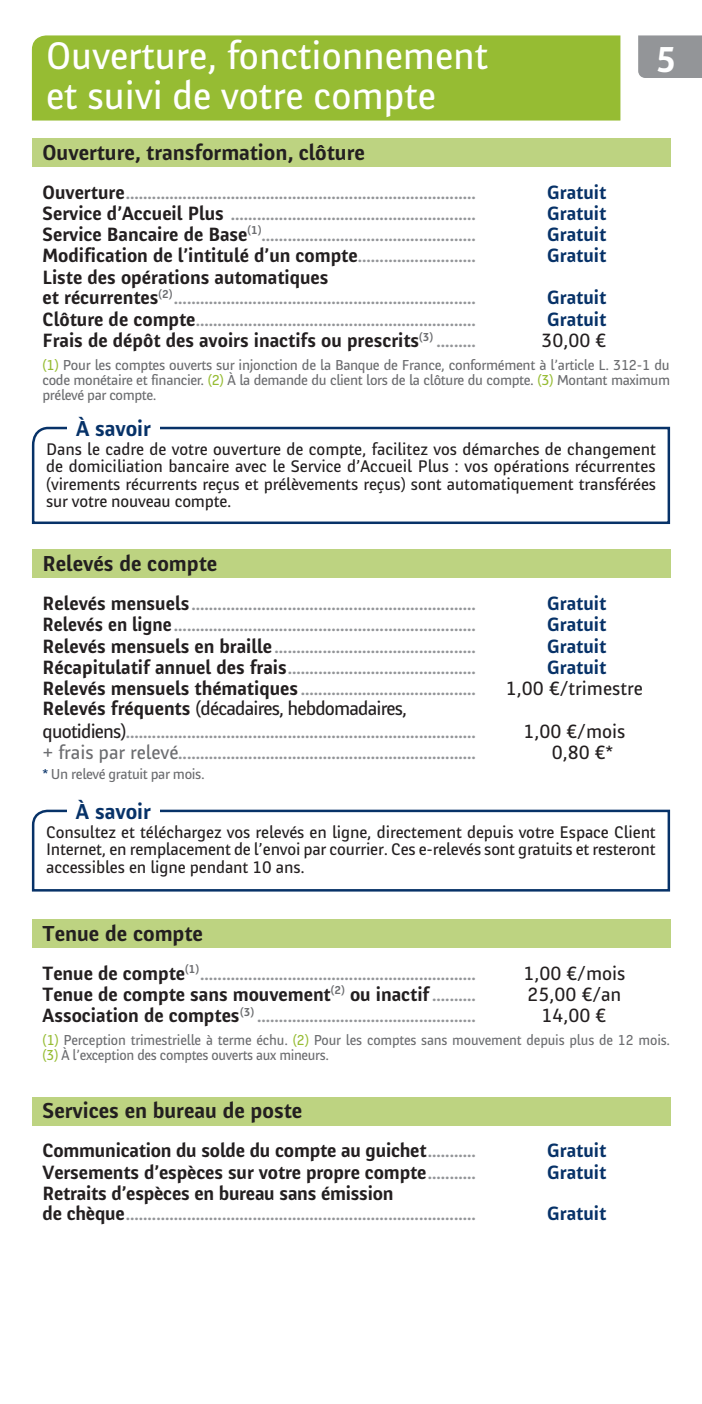
<style>
.page{position:relative;width:702px;height:1404px;background:#fff}
.page>*{position:absolute;margin:0;border:0;box-sizing:border-box;transform-origin:0 0}
.t1{font:40px/40px "LBP";color:#fff}
.t2{font:700 37.5px "LBP";color:#fff}
.t3{font:700 22.5px "LBP";color:#231f20}
.t4{font:700 22.5px "LBP";color:#073268}
.t5{font:700 20px "LBP";color:#231f20}
.t6{font:700 20px "LBP";color:#073268}
.t7{font:20px "LBP";color:#231f20}
.t8{font:20px "LBP";letter-spacing:-.04em;color:#231f20}
.t9{font:700 17.5px "LBP";color:#939598}
.t10{font:17.5px/17.5px "LBP";letter-spacing:-.005em;color:#231f20;text-align:justify}
.t11{font:15px/15px "LBP";letter-spacing:-.02em;color:#6c6d70;text-align:justify}
.s1{font-size:20px;color:#231f20}
.s2{font-size:17.5px;color:#939598}
.s3{color:#96bc33}
.s4{font-weight:700}
.s5{font-weight:400;font-size:20px;color:#231f20}
.s6{font-weight:400;font-size:20px;color:#6c6d70}
.s7{color:#073268}
</style>
<div class="page">
<div style="left:32px;top:35px;width:588px;height:85px;background:#96bc33"></div>
<div style="left:32px;top:138px;width:638px;height:29px;background:#bdd381"></div>
<svg style="left:31px;top:426px;width:640px;height:98px"></svg>
<div style="left:67px;top:412px;width:92px;height:29px;background:#fff"></div>
<div style="left:32px;top:549px;width:638px;height:29px;background:#bdd381"></div>
<svg style="left:31px;top:809px;width:640px;height:83px"></svg>
<div style="left:67px;top:795px;width:92px;height:28px;background:#fff"></div>
<div style="left:32px;top:919px;width:638px;height:28px;background:#bdd381"></div>
<div style="left:32px;top:1096px;width:638px;height:29px;background:#bdd381"></div>
<div style="left:638px;top:35px;width:64px;height:43px;background:#939598"></div>
<h1 class="t1" style="left:46px;top:37px;width:443px">Ouverture, fonctionnement et suivi de votre compte</h1>
<p class="t3" style="left:43px;top:140px;width:324px">Ouverture, transformation, clôture</p>
<p class="t9" style="left:43px;top:183px;width:435px"><span class="s1">Ouverture</span>................................................................................</p>
<p class="t6" style="left:547px;top:181px;width:61px">Gratuit</p>
<p class="t9" style="left:43px;top:204px;width:435px"><span class="s1">Service d’Accueil Plus</span> ........................................................</p>
<p class="t6" style="left:547px;top:202px;width:61px">Gratuit</p>
<p class="t9" style="left:43px;top:226px;width:435px"><span class="s1">Service Bancaire de Base</span><sup>(1)</sup>.................................................</p>
<p class="t6" style="left:547px;top:224px;width:61px">Gratuit</p>
<p class="t5" style="left:43px;top:245px;width:435px">Modification de l’intitulé d’un compte<span class="s2">...........................</span></p>
<p class="t6" style="left:547px;top:245px;width:61px">Gratuit</p>
<p class="t5" style="left:43px;top:267px;width:287px">Liste des opérations automatiques</p>
<p class="t9" style="left:43px;top:289px;width:435px"><span class="s1">et récurrentes</span><sup>(2)</sup>.....................................................................</p>
<p class="t6" style="left:547px;top:287px;width:61px">Gratuit</p>
<p class="t9" style="left:43px;top:311px;width:435px"><span class="s1">Clôture de compte</span>................................................................</p>
<p class="t6" style="left:547px;top:309px;width:61px">Gratuit</p>
<p class="t5" style="left:43px;top:330px;width:435px">Frais de dépôt des avoirs inactifs ou prescrits<sup>(3)</sup> <span class="s2">.........</span></p>
<p class="t7" style="left:541px;top:330px;width:66px">30,00 €</p>
<p class="t11" style="left:43px;top:358px;width:629px"><span class="s3">(1)</span> Pour les comptes ouverts sur injonction de la Banque de France, conformément à l’article L. 312-1 du code monétaire et financier. <span class="s3">(2)</span> À la demande du client lors de la clôture du compte. <span class="s3">(3)</span> Montant maximum prélevé par compte.</p>
<p class="t10" style="left:46px;top:440px;width:611px">Dans le cadre de votre ouverture de compte, facilitez vos démarches de changement de domiciliation bancaire avec le Service d’Accueil Plus : vos opérations récurrentes (virements récurrents reçus et prélèvements reçus) sont automatiquement transférées sur votre nouveau compte.</p>
<h2 class="t2" style="left:656px;top:39px;width:22px">5</h2>
<p class="t4" style="left:76px;top:416px;width:76px">À savoir</p>
<p class="t3" style="left:43px;top:551px;width:176px">Relevés de compte</p>
<p class="t9" style="left:43px;top:594px;width:435px"><span class="s1">Relevés mensuels</span>.................................................................</p>
<p class="t6" style="left:547px;top:592px;width:61px">Gratuit</p>
<p class="t9" style="left:43px;top:616px;width:435px"><span class="s1">Relevés en ligne</span>.....................................................................</p>
<p class="t6" style="left:547px;top:614px;width:61px">Gratuit</p>
<p class="t9" style="left:43px;top:637px;width:435px"><span class="s1">Relevés mensuels en braille</span> ..............................................</p>
<p class="t6" style="left:547px;top:635px;width:61px">Gratuit</p>
<p class="t9" style="left:43px;top:658px;width:435px"><span class="s1">Récapitulatif annuel des frais</span>...........................................</p>
<p class="t6" style="left:547px;top:656px;width:61px">Gratuit</p>
<p class="t9" style="left:43px;top:679px;width:435px"><span class="s1">Relevés mensuels thématiques</span> ........................................</p>
<p class="t7" style="left:506px;top:677px;width:138px">1,00 €/trimestre</p>
<p class="t8" style="left:43px;top:697px;width:366px"><span class="s4">Relevés fréquents</span> (décadaires, hebdomadaires,</p>
<p class="t9" style="left:43px;top:722px;width:435px"><span class="s5">quotidiens)</span>................................................................................</p>
<p class="t7" style="left:523px;top:720px;width:103px">1,00 €/mois</p>
<p class="t9" style="left:43px;top:743px;width:435px"><span class="s6">+ frais par relevé</span>....................................................................</p>
<p class="t7" style="left:551px;top:741px;width:63px">0,80 €*</p>
<p class="t11" style="left:43px;top:766px;width:164px"><span class="s7">*</span> Un relevé gratuit par mois.</p>
<p class="t4" style="left:76px;top:799px;width:76px">À savoir</p>
<p class="t10" style="left:46px;top:823px;width:611px">Consultez et téléchargez vos relevés en ligne, directement depuis votre Espace Client Internet, en remplacement de l’envoi par courrier. Ces e-relevés sont gratuits et resteront accessibles en ligne pendant 10 ans.</p>
<p class="t3" style="left:43px;top:921px;width:162px">Tenue de compte</p>
<p class="t9" style="left:43px;top:964px;width:435px"><span class="s1">Tenue de compte</span><sup>(1)</sup>...............................................................</p>
<p class="t7" style="left:523px;top:962px;width:103px">1,00 €/mois</p>
<p class="t5" style="left:43px;top:983px;width:435px">Tenue de compte sans mouvement<sup>(2)</sup> ou inactif <span class="s2">..........</span></p>
<p class="t7" style="left:527px;top:983px;width:95px">25,00 €/an</p>
<p class="t9" style="left:43px;top:1006px;width:435px"><span class="s1">Association de comptes</span><sup>(3)</sup> ..................................................</p>
<p class="t7" style="left:541px;top:1004px;width:66px">14,00 €</p>
<p class="t11" style="left:43px;top:1032px;width:629px"><span class="s3">(1)</span> Perception trimestrielle à terme échu. <span class="s3">(2)</span> Pour les comptes sans mouvement depuis plus de 12 mois. <span class="s3">(3)</span> À l’exception des comptes ouverts aux mineurs.</p>
<p class="t3" style="left:43px;top:1098px;width:261px">Services en bureau de poste</p>
<p class="t5" style="left:43px;top:1139px;width:435px">Communication du solde du compte au guichet<span class="s2">...........</span></p>
<p class="t6" style="left:547px;top:1139px;width:61px">Gratuit</p>
<p class="t5" style="left:43px;top:1160px;width:435px">Versements d’espèces sur votre propre compte<span class="s2">...........</span></p>
<p class="t6" style="left:547px;top:1160px;width:61px">Gratuit</p>
<p class="t5" style="left:43px;top:1182px;width:352px">Retraits d’espèces en bureau sans émission</p>
<p class="t9" style="left:43px;top:1204px;width:435px"><span class="s1">de chèque</span>................................................................................</p>
<p class="t6" style="left:547px;top:1202px;width:61px">Gratuit</p>
</div>
